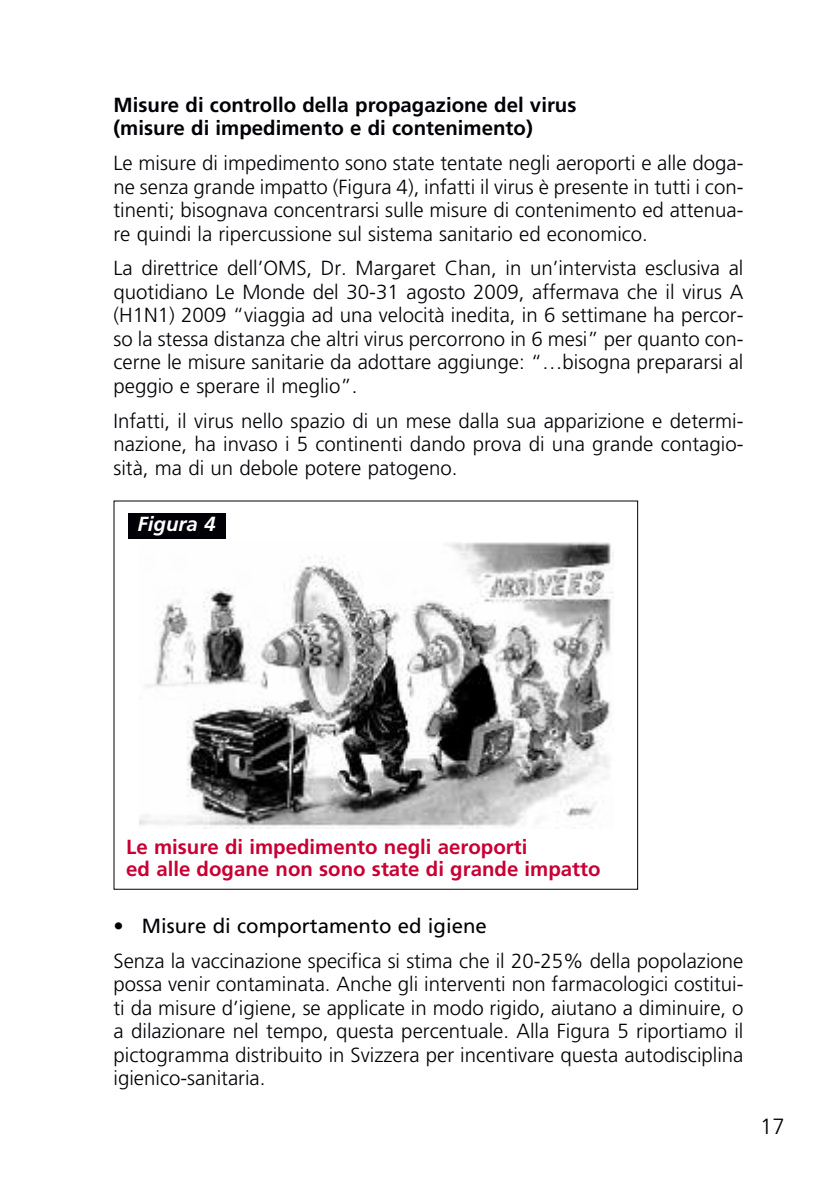
<style>
.page{position:relative;width:840px;height:1191px;background:#fff}
.page>*{position:absolute;margin:0;border:0;box-sizing:border-box;transform-origin:0 0}
.t1{font:300 22px "Frutiger";color:#000006}
.t2{font:300 20.4px/23.4px "Frutiger LT Std";color:#000006;text-align:justify}
.t3{font:700 20.4px/23.6px "Frutiger LT Std";color:#000006}
.t4{font:700 20.4px/22px "Frutiger LT Std";color:#c80035}
.t5{font:italic 700 20.4px "Frutiger LT Std";color:#fff}
.s1{font-weight:400}
</style>
<div class="page">
<img style="left:139px;top:542px;width:474px;height:286px">
<div style="left:128px;top:513px;width:97px;height:26px;background:#000006"></div>
<p class="t3" style="left:113px;top:94px;width:464px">Misure di controllo della propagazione del virus (misure di impedimento e di contenimento)</p>
<p class="t2" style="left:113px;top:153px;width:631px">Le misure di impedimento sono state tentate negli aeroporti e alle doga&shy;ne senza grande impatto (Figura 4), infatti il virus è presente in tutti i con&shy;tinenti; bisognava concentrarsi sulle misure di contenimento ed attenua&shy;re quindi la ripercussione sul sistema sanitario ed economico.</p>
<p class="t2" style="left:113px;top:258px;width:631px">La direttrice dell’OMS, Dr. Margaret Chan, in un’intervista esclusiva al quotidiano Le Monde del 30-31 agosto 2009, affermava che il virus A (H1N1) 2009 “viaggia ad una velocità inedita, in 6 settimane ha percor&shy;so la stessa distanza che altri virus percorrono in 6 mesi” per quanto con&shy;cerne le misure sanitarie da adottare aggiunge: “…bisogna prepararsi al peggio e sperare il meglio”.</p>
<p class="t2" style="left:113px;top:410px;width:631px">Infatti, il virus nello spazio di un mese dalla sua apparizione e determi&shy;nazione, ha invaso i 5 continenti dando prova di una grande contagio&shy;sità, ma di un debole potere patogeno.</p>
<p class="t5" style="left:138px;top:516px;width:79px">Figura 4</p>
<p class="t4" style="left:126px;top:837px;width:475px">Le misure di impedimento negli aeroporti<br>ed alle dogane non sono state di grande impatto</p>
<p class="t2" style="left:113px;top:910px;width:631px;line-height:34.8px">• <span class="s1">Misure di comportamento ed igiene<br></span>Senza la vaccinazione specifica si stima che il 20-25% della popolazione</p>
<p class="t2" style="left:113px;top:974px;width:631px">possa venir contaminata. Anche gli interventi non farmacologici costitui&shy;ti da misure d’igiene, se applicate in modo rigido, aiutano a diminuire, o a dilazionare nel tempo, questa percentuale. Alla Figura 5 riportiamo il pictogramma distribuito in Svizzera per incentivare questa autodisciplina igienico-sanitaria.</p>
<p class="t1" style="left:759px;top:1118px;width:26px">17</p>
</div>
